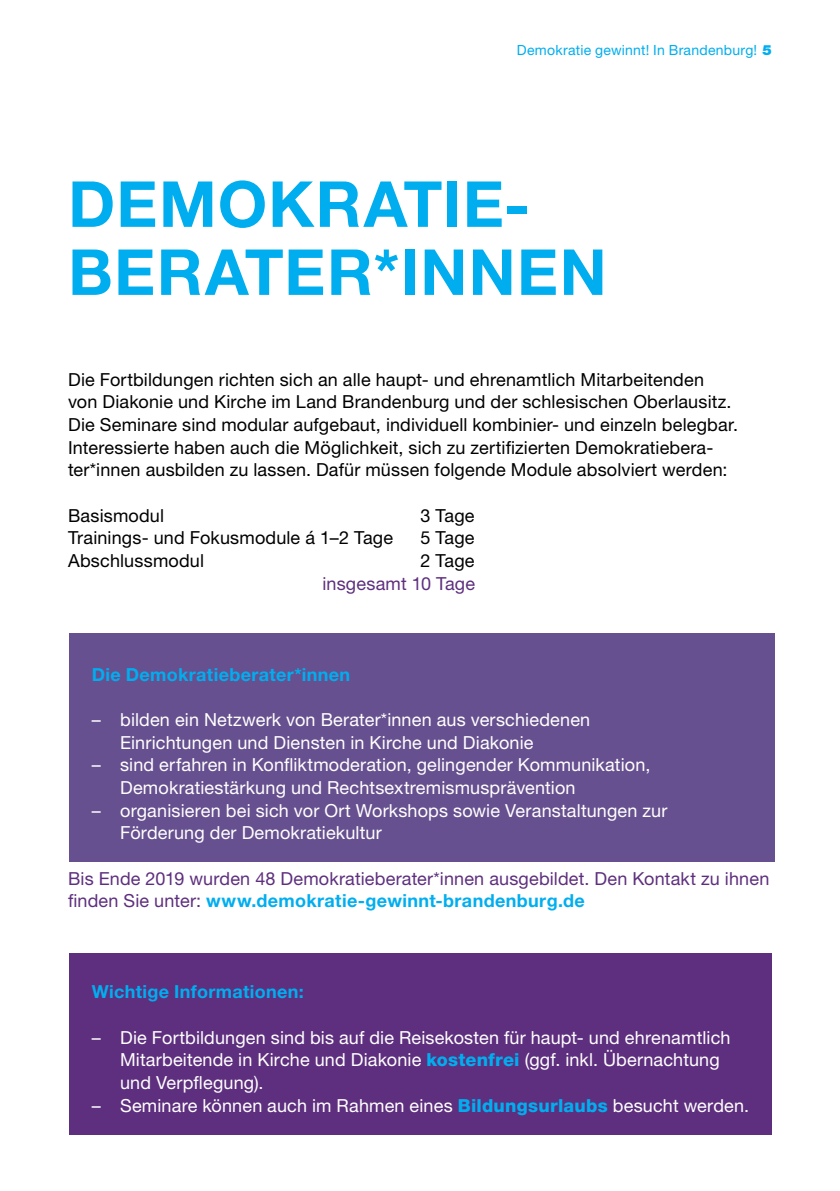
<style>
.page{position:relative;width:840px;height:1191px;background:#fff}
.page>*{position:absolute;margin:0;border:0;box-sizing:border-box;transform-origin:0 0}
.t1{font:700 63.6px/68px "Helvetica Neue LT Pro";letter-spacing:.02em;color:#00aeef}
.t2{font:18px/22.6px "Helvetica Neue LT Pro";letter-spacing:.01em;color:#fff}
.t3{font:18px/22.6px "Helvetica Neue LT Pro";letter-spacing:.01em;color:#000}
.t4{font:18px/22.6px "Helvetica Neue LT Pro";letter-spacing:.01em;color:#5e2f7e}
.t5{font:700 18px "Helvetica Neue LT Pro";letter-spacing:.02em;color:#00aeef}
.t6{font:14px "Helvetica Neue LT Pro";letter-spacing:.015em;color:#00aeef}
.s1{font-weight:900}
.s2{font-weight:700;color:#00aeef}
.s3{font-weight:800;color:#00aeef}
</style>
<div class="page">
<div style="left:69px;top:634px;width:705px;height:228px;background:#67508f"></div>
<div style="left:69px;top:952px;width:702px;height:182px;background:#5e2f7e"></div>
<p class="t6" style="left:516px;top:42px;width:256px">Demokratie gewinnt! In Brandenburg! <span class="s1">5</span></p>
<h1 class="t1" style="left:68px;top:168px;width:540px">Demokratie&shy;berater*innen</h1>
<p class="t3" style="left:68px;top:367px;width:671px">Die Fortbildungen richten sich an alle haupt- und ehrenamtlich Mitarbeitenden<br>von Diakonie und Kirche im Land Brandenburg und der schlesischen Oberlausitz.<br>Die Seminare sind modular aufgebaut, individuell kombinier- und einzeln belegbar.<br>Interessierte haben auch die Möglichkeit, sich zu zertifizierten Demokratiebera&shy;ter*innen ausbilden zu lassen. Dafür müssen folgende Module absolviert werden:</p>
<p class="t3" style="left:68px;top:503px;width:97px">Basismodul</p>
<p class="t3" style="left:420px;top:503px;width:56px">3 Tage</p>
<p class="t3" style="left:68px;top:526px;width:326px">Trainings- und Fokusmodule á 1–2 Tage</p>
<p class="t3" style="left:420px;top:526px;width:56px">5 Tage</p>
<p class="t3" style="left:68px;top:549px;width:137px">Abschlussmodul</p>
<p class="t3" style="left:420px;top:549px;width:56px">2 Tage</p>
<p class="t4" style="left:322px;top:572px;width:154px">insgesamt 10 Tage</p>
<p class="t5" style="left:92px;top:663px;width:260px">Die Demokratieberater*innen</p>
<p class="t2" style="left:120px;top:708px;width:471px;text-indent:-28px">– bilden ein Netzwerk von Berater*innen aus verschiedenen<br>Einrichtungen und Diensten in Kirche und Diakonie</p>
<p class="t2" style="left:120px;top:753px;width:531px;text-indent:-28px">– sind erfahren in Konfliktmoderation, gelingender Kommunikation,<br>Demokratiestärkung und Rechtsextremismusprävention</p>
<p class="t2" style="left:120px;top:798px;width:548px;text-indent:-28px">– organisieren bei sich vor Ort Workshops sowie Veranstaltungen zur<br>Förderung der Demokratiekultur</p>
<p class="t4" style="left:68px;top:866px;width:702px">Bis Ende 2019 wurden 48 Demokratieberater*innen ausgebildet. Den Kontakt zu ihnen finden Sie unter: <span class="s2">www.demokratie-gewinnt-brandenburg.de</span></p>
<p class="t5" style="left:92px;top:980px;width:213px">Wichtige Informationen:</p>
<p class="t2" style="left:120px;top:1025px;width:611px;text-indent:-28px">– Die Fortbildungen sind bis auf die Reisekosten für haupt- und ehrenamtlich<br>Mitarbeitende in Kirche und Diakonie <span class="s3">kostenfrei</span> (ggf. inkl. Übernachtung und Verpflegung).</p>
<p class="t2" style="left:92px;top:1093px;width:658px">– Seminare können auch im Rahmen eines <span class="s3">Bildungsurlaubs</span> besucht werden.</p>
</div>
